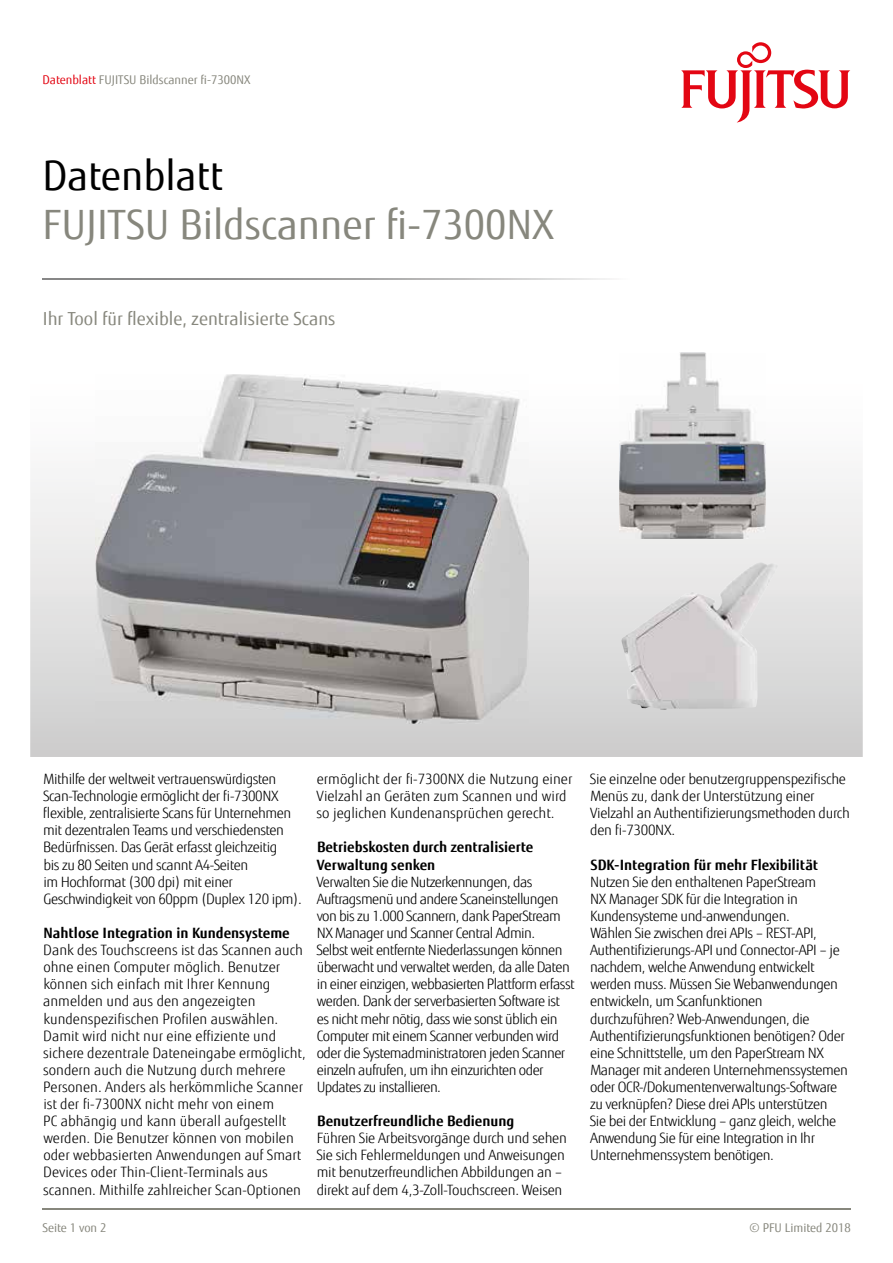
<style>
.page{position:relative;width:893px;height:1263px;background:#fff}
.page>*{position:absolute;margin:0;border:0;box-sizing:border-box;transform-origin:0 0}
.t1{font:40.5px "Fujitsu Sans";color:#87877d}
.t2{font:40.5px "Fujitsu Sans";color:#000}
.t3{font:18px "Fujitsu Sans";color:#87877d}
.t4{font:300 14.25px/17.1px "Fujitsu Sans";letter-spacing:-.03em;color:#000}
.t5{font:300 14.25px/17.1px "Fujitsu Sans";color:#000}
.t6{font:700 14.25px/17.1px "Fujitsu Sans";color:#000}
.t7{font:12px "Fujitsu Sans";color:#87877d}
.s1{color:#e30613}
</style>
<div class="page">
<svg style="left:681px;top:43px;width:169px;height:80px"></svg>
<svg style="left:43px;top:278px;width:567px;height:2px"></svg>
<svg style="left:30px;top:479px;width:833px;height:278px"></svg>
<img style="left:621px;top:564px;width:134px;height:146px">
<img style="left:95px;top:374px;width:434px;height:349px">
<img style="left:619px;top:352px;width:147px;height:187px">
<hr style="left:454px;top:1208px;width:396px;height:1px;background:#87877d">
<svg style="left:439px;top:1208px;width:15px;height:1px"></svg>
<hr style="left:43px;top:1208px;width:396px;height:1px;background:#87877d">
<p class="t7" style="left:43px;top:73px;width:209px"><span class="s1">Datenblatt</span> FUJITSU Bildscanner fi-7300NX</p>
<h1 class="t2" style="left:43px;top:152px;width:182px">Datenblatt</h1>
<h1 class="t1" style="left:43px;top:200px;width:513px">FUJITSU Bildscanner fi-7300NX</h1>
<p class="t3" style="left:43px;top:308px;width:294px">Ihr Tool für flexible, zentralisierte Scans</p>
<p class="t4" style="left:43px;top:771px;width:261px">Mithilfe der weltweit vertrauenswürdigsten Scan-Technologie ermöglicht der fi-7300NX flexible, zentralisierte Scans für Unternehmen mit dezentralen Teams und verschiedensten Bedürfnissen. Das Gerät erfasst gleichzeitig<br>bis zu 80 Seiten und scannt A4-Seiten<br>im Hochformat (300 dpi) mit einer Geschwindigkeit von 60ppm (Duplex 120 ipm).</p>
<p class="t6" style="left:44px;top:924px;width:248px">Nahtlose Integration in Kundensysteme</p>
<p class="t5" style="left:43px;top:942px;width:264px">Dank des Touchscreens ist das Scannen auch ohne einen Computer möglich. Benutzer können sich einfach mit Ihrer Kennung anmelden und aus den angezeigten kundenspezifischen Profilen auswählen.<br>Damit wird nicht nur eine effiziente und sichere dezentrale Dateneingabe ermöglicht, sondern auch die Nutzung durch mehrere Personen. Anders als herkömmliche Scanner ist der fi-7300NX nicht mehr von einem<br>PC abhängig und kann überall aufgestellt werden. Die Benutzer können von mobilen oder webbasierten Anwendungen auf Smart Devices oder Thin-Client-Terminals aus scannen. Mithilfe zahlreicher Scan-Optionen</p>
<p class="t5" style="left:317px;top:771px;width:257px">ermöglicht der fi-7300NX die Nutzung einer<br>Vielzahl an Geräten zum Scannen und wird so jeglichen Kundenansprüchen gerecht.</p>
<p class="t6" style="left:317px;top:839px;width:218px">Betriebskosten durch zentralisierte<br>Verwaltung senken</p>
<p class="t4" style="left:316px;top:873px;width:260px">Verwalten Sie die Nutzerkennungen, das Auftragsmenü und andere Scaneinstellungen von bis zu 1.000 Scannern, dank PaperStream NX Manager und Scanner Central Admin.<br>Selbst weit entfernte Niederlassungen können überwacht und verwaltet werden, da alle Daten in einer einzigen, webbasierten Plattform erfasst werden. Dank der serverbasierten Software ist es nicht mehr nötig, dass wie sonst üblich ein Computer mit einem Scanner verbunden wird oder die Systemadministratoren jeden Scanner einzeln aufrufen, um ihn einzurichten oder Updates zu installieren.</p>
<p class="t6" style="left:317px;top:1112px;width:199px">Benutzerfreundliche Bedienung</p>
<p class="t4" style="left:316px;top:1130px;width:252px">Führen Sie Arbeitsvorgänge durch und sehen Sie sich Fehlermeldungen und Anweisungen mit benutzerfreundlichen Abbildungen an – direkt auf dem 4,3-Zoll-Touchscreen. Weisen</p>
<p class="t4" style="left:590px;top:771px;width:262px">Sie einzelne oder benutzergruppenspezifische Menüs zu, dank der Unterstützung einer Vielzahl an Authentifizierungsmethoden durch den fi-7300NX.</p>
<p class="t6" style="left:590px;top:856px;width:229px">SDK-Integration für mehr Flexibilität</p>
<p class="t4" style="left:590px;top:873px;width:259px">Nutzen Sie den enthaltenen PaperStream<br>NX Manager SDK für die Integration in Kundensysteme und-anwendungen.<br>Wählen Sie zwischen drei APIs – REST-API, Authentifizierungs-API und Connector-API – je nachdem, welche Anwendung entwickelt werden muss. Müssen Sie Webanwendungen entwickeln, um Scanfunktionen durchzuführen? Web-Anwendungen, die Authentifizierungsfunktionen benötigen? Oder eine Schnittstelle, um den PaperStream NX Manager mit anderen Unternehmenssystemen oder OCR-/Dokumentenverwaltungs-Software zu verknüpfen? Diese drei APIs unterstützen<br>Sie bei der Entwicklung – ganz gleich, welche Anwendung Sie für eine Integration in Ihr Unternehmenssystem benötigen.</p>
<p class="t7" style="left:43px;top:1221px;width:65px">Seite 1 von 2</p>
<p class="t7" style="left:750px;top:1221px;width:103px">© PFU Limited 2018</p>
</div>
